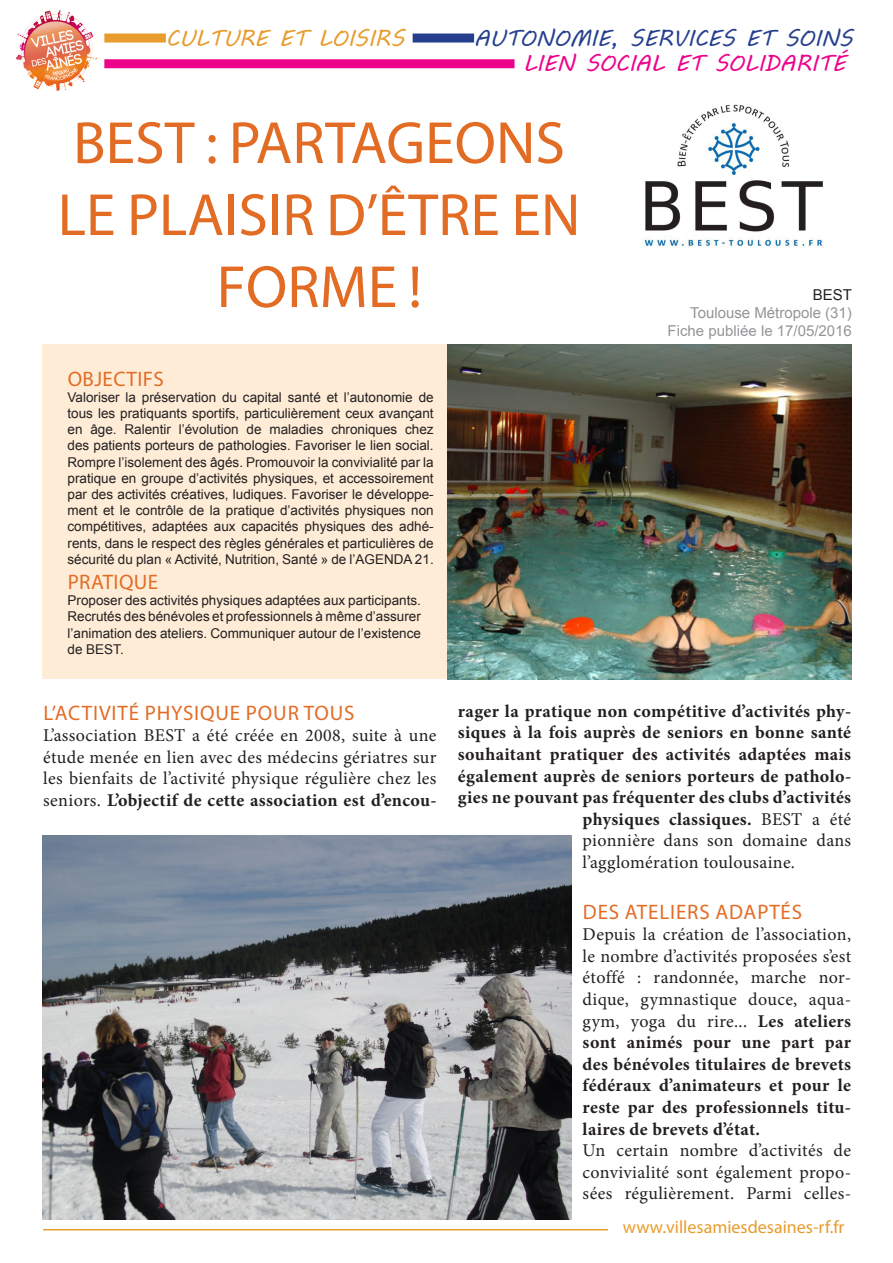
<style>
.page{position:relative;width:893px;height:1263px;background:#fff}
.page>*{position:absolute;margin:0;border:0;box-sizing:border-box;transform-origin:0 0}
.t1{font:60px/72px "Myriad Pro";color:#e36c25;text-align:center}
.t2{font:22.5px "MV Boli";color:#253f8e}
.t3{font:22.5px "MV Boli";color:#ed028c}
.t4{font:22.5px "MV Boli";color:#e89c2c}
.t5{font:21px "Myriad Pro";letter-spacing:.04em;color:#e36c25}
.t6{font:21px "Myriad Pro";letter-spacing:.02em;color:#e36c25}
.t7{font:700 18px/21.6px "Minion Pro";letter-spacing:.02em;color:#231f20;text-align:justify}
.t8{font:18px/21.6px "Minion Pro";letter-spacing:.02em;color:#231f20;text-align:justify}
.t9{font:18px "Myriad Pro";color:#e89c2c}
.t10{font:15px/18px "Arial";color:#939598;text-align:right}
.t11{font:13.5px/16.2px "Arial";color:#231f20;text-align:justify}
.s1{color:#231f20}
.s2{font-weight:700}
.s3{font-weight:400}
</style>
<div class="page">
<div style="left:42px;top:344px;width:404px;height:335px;background:#feecd7"></div>
<img style="left:447px;top:344px;width:404px;height:335px">
<div style="left:104px;top:34px;width:62px;height:9px;background:#e89c2c"></div>
<img style="left:17px;top:11px;width:79px;height:80px">
<hr style="left:43px;top:1229px;width:565px;height:1px;background:#e89c2c">
<img style="left:642px;top:104px;width:181px;height:143px">
<div style="left:413px;top:34px;width:61px;height:9px;background:#253f8e"></div>
<img style="left:43px;top:836px;width:528px;height:383px">
<div style="left:104px;top:59px;width:410px;height:9px;background:#ed028c"></div>
<p class="t4" style="left:166px;top:23px;width:240px">CULTURE ET LOISIRS</p>
<p class="t2" style="left:474px;top:23px;width:380px">AUTONOMIE, SERVICES ET SOINS</p>
<p class="t3" style="left:523px;top:48px;width:324px">LIEN SOCIAL ET SOLIDARITÉ</p>
<p class="t1" style="left:58px;top:106px;width:524px">BEST : PARTAGEONS<br>LE PLAISIR D’ÊTRE EN<br>FORME !</p>
<p class="t6" style="left:68px;top:366px;width:98px">OBJECTIFS</p>
<p class="t11" style="left:68px;top:389px;width:368px">Valoriser la préservation du capital santé et l’autonomie de tous les pratiquants sportifs, particulièrement ceux avançant en âge. Ralentir l’évolution de maladies chroniques chez des patients porteurs de pathologies. Favoriser le lien social.<br>Rompre l’isolement des âgés. Promouvoir la convivialité par la pratique en groupe d’activités physiques, et accessoirement par des activités créatives, ludiques. Favoriser le développe&shy;ment et le contrôle de la pratique d’activités physiques non compétitives, adaptées aux capacités physiques des adhé&shy;rents, dans le respect des règles générales et particulières de sécurité du plan « Activité, Nutrition, Santé » de l’AGENDA 21.</p>
<p class="t6" style="left:68px;top:569px;width:92px">PRATIQUE</p>
<p class="t11" style="left:68px;top:593px;width:355px">Proposer des activités physiques adaptées aux participants.<br>Recrutés des bénévoles et professionnels à même d’assurer l’animation des ateliers. Communiquer autour de l’existence de BEST.</p>
<p class="t10" style="left:668px;top:286px;width:186px"><span class="s1">BEST<br></span>Toulouse Métropole (31)<br>Fiche publiée le 17/05/2016</p>
<p class="t5" style="left:43px;top:699px;width:313px">L’ACTIVITÉ PHYSIQUE POUR TOUS</p>
<p class="t8" style="left:43px;top:725px;width:395px">L’association BEST a été créée en 2008, suite à une étude menée en lien avec des médecins gériatres sur les bienfaits de l’activité physique régulière chez les seniors. <span class="s2">L’objectif de cette association est d’encou-</span></p>
<p class="t7" style="left:458px;top:700px;width:395px">rager la pratique non compétitive d’activités phy-</p>
<p class="t7" style="left:458px;top:722px;width:395px">siques à la fois auprès de seniors en bonne santé</p>
<p class="t7" style="left:458px;top:743px;width:395px">souhaitant pratiquer des activités adaptées mais</p>
<p class="t7" style="left:458px;top:765px;width:395px">également auprès de seniors porteurs de patholo-</p>
<p class="t7" style="left:458px;top:786px;width:395px">gies ne pouvant pas fréquenter des clubs d’activités</p>
<p class="t7" style="left:583px;top:808px;width:270px">physiques classiques. <span class="s3">BEST a été</span></p>
<p class="t8" style="left:583px;top:830px;width:270px">pionnière dans son domaine dans</p>
<p class="t8" style="left:583px;top:852px;width:214px">l’agglomération toulousaine.</p>
<p class="t5" style="left:583px;top:898px;width:221px">DES ATELIERS ADAPTÉS</p>
<p class="t7" style="left:583px;top:923px;width:270px"><span class="s3">Depuis la création de l’association, le nombre d’activités proposées s’est étoffé : randonnée, marche nor&shy;dique, gymnastique douce, aqua&shy;gym, yoga du rire...</span> Les ateliers sont animés pour une part par des bénévoles titulaires de brevets fédéraux d’animateurs et pour le reste par des professionnels titu&shy;laires de brevets d’état.</p>
<p class="t8" style="left:583px;top:1140px;width:270px">Un certain nombre d’activités de convivialité sont également propo&shy;sées régulièrement. Parmi celles-</p>
<p class="t9" style="left:623px;top:1215px;width:223px">www.villesamiesdesaines-rf.fr</p>
</div>
